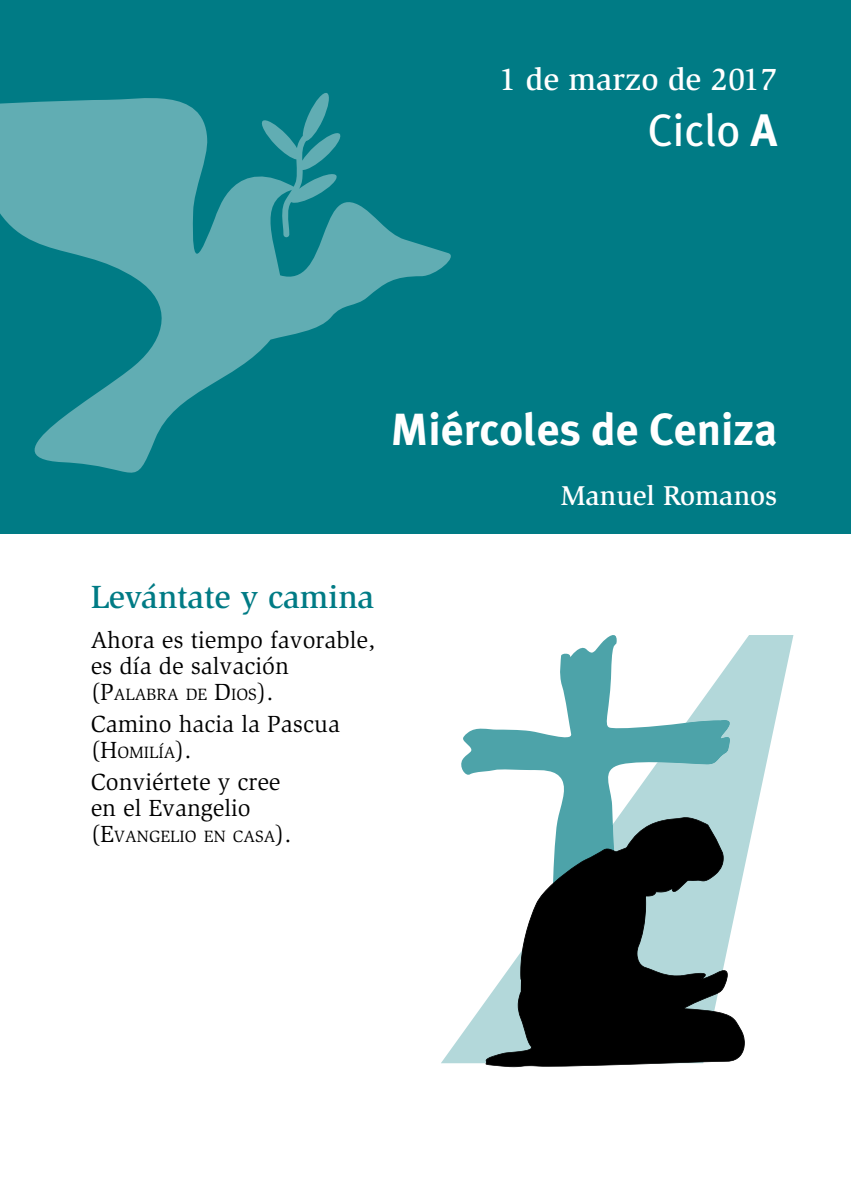
<style>
.page{position:relative;width:851px;height:1191px;background:#fff}
.page>*{position:absolute;margin:0;border:0;box-sizing:border-box;transform-origin:0 0}
.t1{font:45.4px "Meta Plus";color:#fff}
.t2{font:700 45px "Meta Plus";color:#fff}
.t3{font:500 33px "Slimbach Std";color:#007b85}
.t4{font:500 32px "Slimbach Std";color:#fff}
.t5{font:500 28px "Slimbach Std";color:#fff}
.t6{font:24px/26px "Slimbach";color:#000}
.t7{font:16.8px "Slimbach";color:#000}
.s1{font-weight:700}
.s2{font-size:24px}
</style>
<div class="page">
<div style="left:0;top:0;width:850px;height:533px;background:#007b85"></div>
<svg style="left:0;top:98px;width:451px;height:375px"></svg>
<svg style="left:260px;top:93px;width:82px;height:144px"></svg>
<svg style="left:441px;top:635px;width:352px;height:428px"></svg>
<svg style="left:536px;top:720px;width:197px;height:96px;fill:#4da3a9"></svg>
<svg style="left:479px;top:816px;width:268px;height:252px"></svg>
<svg style="left:485px;top:817px;width:259px;height:250px;fill:#000"></svg>
<h3 class="t4" style="left:499px;top:60px;width:279px">1 de marzo de 2017</h3>
<h1 class="t1" style="left:647px;top:104px;width:131px">Ciclo <span class="s1">A</span></h1>
<h2 class="t2" style="left:390px;top:403px;width:388px">Miércoles de Ceniza</h2>
<p class="t5" style="left:561px;top:479px;width:218px">Manuel Romanos</p>
<h3 class="t3" style="left:91px;top:577px;width:285px">Levántate y camina</h3>
<p class="t6" style="left:91px;top:627px;width:286px">Ahora es tiempo favorable, es día de salvación</p>
<p class="t7" style="left:91px;top:685px;width:184px"><span class="s2">(P</span>ALABRA DE <span class="s2">D</span>IOS<span class="s2">).</span></p>
<p class="t6" style="left:91px;top:711px;width:251px">Camino hacia la Pascua</p>
<p class="t7" style="left:91px;top:742px;width:102px"><span class="s2">(H</span>OMILÍA<span class="s2">).</span></p>
<p class="t6" style="left:91px;top:768px;width:191px">Conviértete y cree en el Evangelio</p>
<p class="t7" style="left:91px;top:826px;width:202px"><span class="s2">(E</span>VANGELIO EN CASA<span class="s2">).</span></p>
</div>
